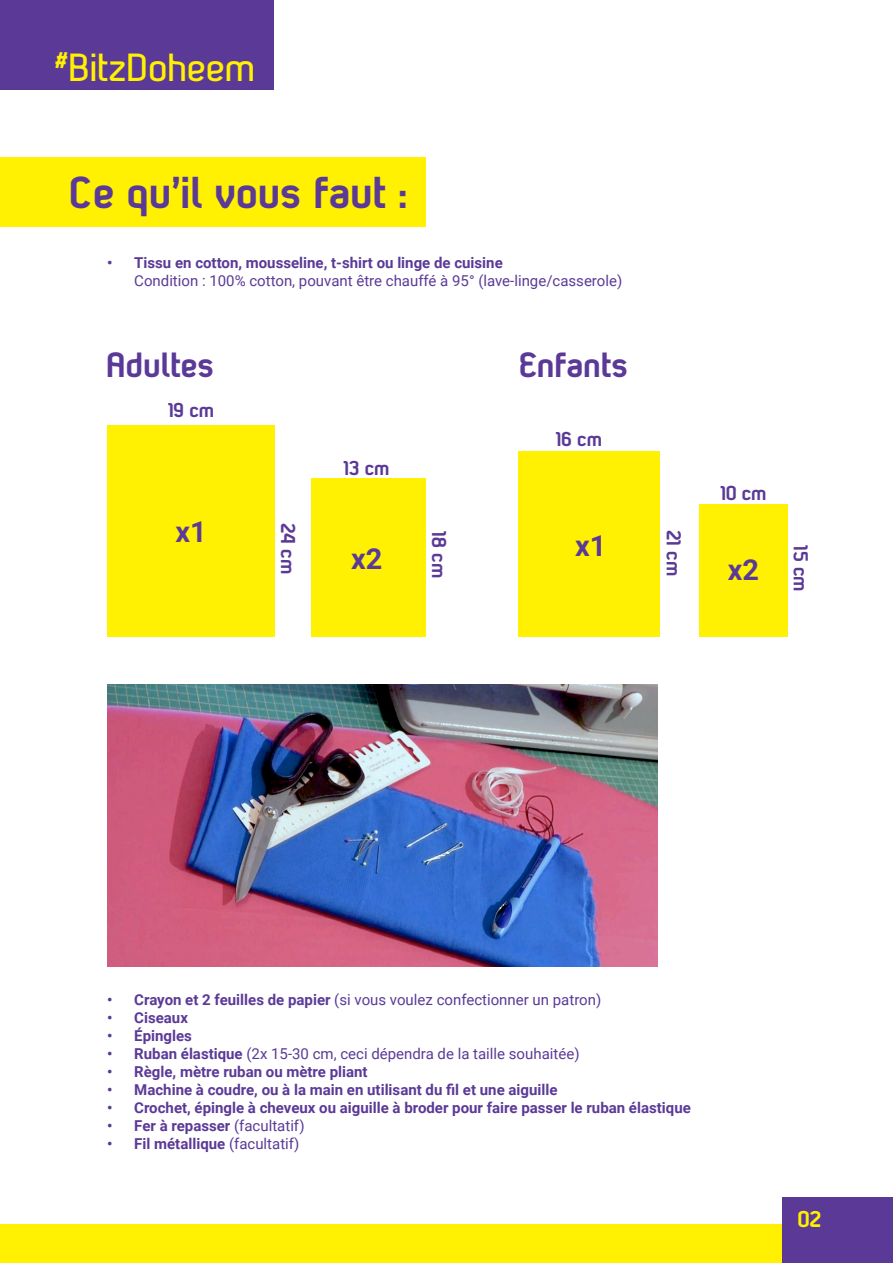
<style>
.page{position:relative;width:893px;height:1263px;background:#fff}
.page>*{position:absolute;margin:0;border:0;box-sizing:border-box;transform-origin:0 0}
.t1{font:800 44.55px "Somatype";color:#5b3a97}
.t2{font:800 39.15px "Somatype";color:#fff101}
.t3{font:800 34.95px "Somatype";color:#5b3a97}
.t4{font:700 28.8px "Roboto";color:#5b3a97}
.t5{font:800 22.8px "Somatype";color:#fff101}
.t6{font:800 20.25px "Somatype";color:#5b3a97}
.t7{font:15px/18px "Roboto";color:#5b3a97}
.t8{font:700 15px "Roboto";color:#5b3a97}
.s1{font-weight:700}
.s2{font-weight:400}
</style>
<div class="page">
<div style="left:0;top:1224px;width:782px;height:39px;background:#fff101"></div>
<div style="left:0;top:157px;width:426px;height:69px;background:#fff101"></div>
<div style="left:107px;top:425px;width:168px;height:212px;background:#fff101"></div>
<img style="left:108px;top:685px;width:549px;height:281px">
<div style="left:311px;top:478px;width:115px;height:159px;background:#fff101"></div>
<div style="left:519px;top:452px;width:141px;height:185px;background:#fff101"></div>
<div style="left:699px;top:505px;width:89px;height:132px;background:#fff101"></div>
<div style="left:782px;top:1198px;width:111px;height:65px;background:#5b3a97"></div>
<div style="left:0;top:0;width:273px;height:89px;background:#5b3a97"></div>
<p class="t2" style="left:55px;top:44px;width:203px"><sup>#</sup>BitzDoheem</p>
<p class="t1" style="left:69px;top:166px;width:340px">Ce qu’il vous faut :</p>
<p class="t7" style="left:134px;top:254px;width:489px;text-indent:-27px"><span class="s1">• Tissu en cotton, mousseline, t-shirt ou linge de cuisine<br></span>Condition : 100% cotton, pouvant être chauffé à 95° (lave-linge/casserole)</p>
<p class="t3" style="left:106px;top:343px;width:110px">Adultes</p>
<p class="t6" style="left:168px;top:398px;width:48px">19 cm</p>
<p class="t4" style="left:175px;top:512px;width:33px">x1</p>
<p class="t3" style="left:519px;top:343px;width:111px">Enfants</p>
<p class="t6" style="left:344px;top:455px;width:47px">13 cm</p>
<p class="t6" style="left:556px;top:426px;width:48px">16 cm</p>
<p class="t6" style="left:300px;top:523px;width:53px;rotate:90deg">24 cm</p>
<p class="t6" style="left:451px;top:531px;width:48px;rotate:90deg">18 cm</p>
<p class="t6" style="left:686px;top:530px;width:48px;rotate:90deg">21 cm</p>
<p class="t4" style="left:575px;top:526px;width:33px">x1</p>
<p class="t4" style="left:351px;top:539px;width:33px">x2</p>
<p class="t6" style="left:720px;top:481px;width:48px">10 cm</p>
<p class="t4" style="left:728px;top:550px;width:33px">x2</p>
<p class="t6" style="left:813px;top:545px;width:48px;rotate:90deg">15 cm</p>
<p class="t7" style="left:107px;top:990px;width:495px"><span class="s1">• Crayon et 2 feuilles de papier</span> (si vous voulez confectionner un patron)</p>
<p class="t8" style="left:107px;top:1007px;width:82px">• Ciseaux</p>
<p class="t8" style="left:107px;top:1025px;width:86px">• Épingles</p>
<p class="t7" style="left:107px;top:1044px;width:474px"><span class="s1">• Ruban élastique</span> (2x 15-30 cm, ceci dépendra de la taille souhaitée)</p>
<p class="t8" style="left:107px;top:1061px;width:262px">• Règle, mètre ruban ou mètre pliant</p>
<p class="t8" style="left:107px;top:1079px;width:452px">• Machine à coudre, ou à la main en utilisant du fil et une aiguille</p>
<p class="t8" style="left:107px;top:1097px;width:585px">• Crochet, épingle à cheveux ou aiguille à broder pour faire passer le ruban élastique</p>
<p class="t8" style="left:107px;top:1115px;width:199px">• Fer à repasser <span class="s2">(facultatif)</span></p>
<p class="t8" style="left:107px;top:1133px;width:194px">• Fil métallique <span class="s2">(facultatif)</span></p>
<p class="t5" style="left:798px;top:1205px;width:25px">02</p>
</div>
